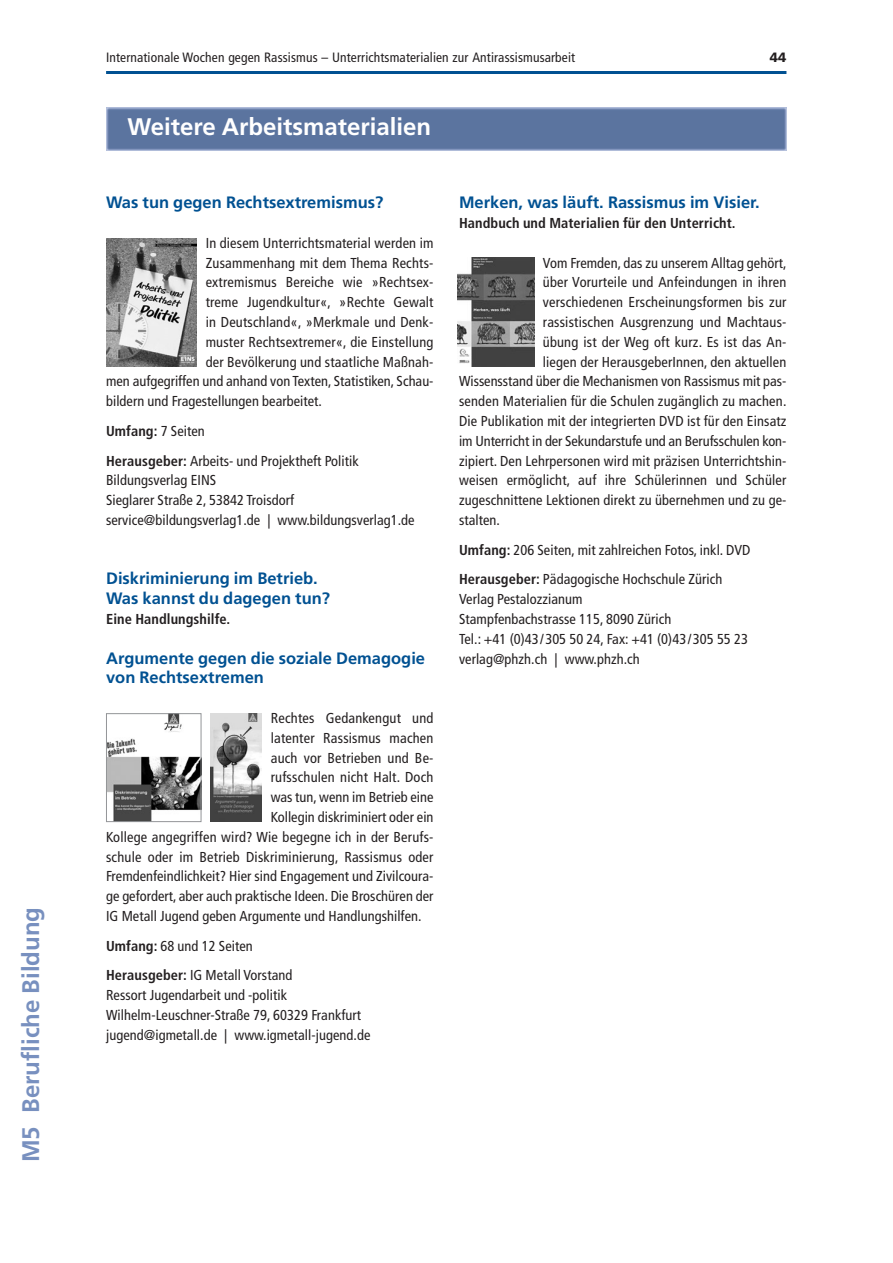
<style>
.page{position:relative;width:893px;height:1263px;background:#fff}
.page>*{position:absolute;margin:0;border:0;box-sizing:border-box;transform-origin:0 0}
.t1{font:700 24px "Frutiger";color:#fff}
.t2{font:700 24px "Frutiger";color:#7890bf}
.t3{font:700 16.5px/19.8px "Frutiger";color:#015192}
.t4{font:condensed 14.4px/19.8px "Frutiger";letter-spacing:.005em;color:#231f20}
.t5{font:700 condensed 14.4px "Frutiger";letter-spacing:.005em;color:#231f20}
.t6{font:condensed 13.5px "Frutiger";letter-spacing:.01em;color:#231f20}
.t7{font:900 13.5px "Frutiger";color:#231f20}
.s1{font-weight:700}
</style>
<div class="page">
<img style="left:106px;top:108px;width:680px;height:42px">
<hr style="left:106px;top:71px;width:680px;height:3px;background:#015192">
<img style="left:106px;top:238px;width:91px;height:128px">
<img style="left:458px;top:258px;width:76px;height:108px">
<img style="left:108px;top:715px;width:91px;height:105px">
<div style="left:106px;top:713px;width:95px;height:109px;border:1px solid #939598"></div>
<img style="left:211px;top:713px;width:51px;height:109px">
<h1 class="t2" style="left:21px;top:1162px;width:257px;rotate:-90deg">M5 Berufliche Bildung</h1>
<p class="t6" style="left:106px;top:52px;width:471px">Internationale Wochen gegen Rassismus – Unterrichtsmaterialien zur Antirassismusarbeit</p>
<p class="t7" style="left:770px;top:52px;width:18px">44</p>
<h1 class="t1" style="left:127px;top:117px;width:305px">Weitere Arbeitsmaterialien</h1>
<p class="t3" style="left:106px;top:194px;width:279px">Was tun gegen Rechtsextremismus?</p>
<p class="t4" style="left:206px;top:234px;width:229px">In diesem Unterrichtsmaterial werden im</p>
<p class="t4" style="left:206px;top:254px;width:229px">Zusammenhang mit dem Thema Rechts-</p>
<p class="t4" style="left:206px;top:274px;width:229px">extremismus Bereiche wie »Rechtsex-</p>
<p class="t4" style="left:206px;top:293px;width:229px">treme Jugendkultur«, »Rechte Gewalt</p>
<p class="t4" style="left:206px;top:313px;width:229px">in Deutschland«, »Merkmale und Denk-</p>
<p class="t4" style="left:206px;top:333px;width:229px">muster Rechtsextremer«, die Einstellung</p>
<p class="t4" style="left:206px;top:353px;width:229px">der Bevölkerung und staatliche Maßnah-</p>
<p class="t4" style="left:106px;top:373px;width:329px">men aufgegriffen und anhand von Texten, Statistiken, Schau-</p>
<p class="t4" style="left:106px;top:392px;width:217px">bildern und Fragestellungen bearbeitet.</p>
<p class="t4" style="left:106px;top:417px;width:254px;line-height:29.7px"><span class="s1">Umfang:</span> 7 Seiten<br><span class="s1">Herausgeber:</span> Arbeits- und Projektheft Politik</p>
<p class="t4" style="left:106px;top:472px;width:310px">Bildungsverlag EINS<br>Sieglarer Straße 2, 53842 Troisdorf service@bildungsverlag1.de | www.bildungsverlag1.de</p>
<p class="t3" style="left:106px;top:570px;width:225px">Diskriminierung im Betrieb.<br>Was kannst du dagegen tun?</p>
<p class="t5" style="left:106px;top:613px;width:126px">Eine Handlungshilfe.</p>
<p class="t3" style="left:106px;top:649px;width:321px">Argumente gegen die soziale Demagogie von Rechtsextremen</p>
<p class="t4" style="left:271px;top:709px;width:164px">Rechtes Gedankengut und</p>
<p class="t4" style="left:271px;top:729px;width:164px">latenter Rassismus machen</p>
<p class="t4" style="left:271px;top:749px;width:164px">auch vor Betrieben und Be-</p>
<p class="t4" style="left:271px;top:769px;width:164px">rufsschulen nicht Halt. Doch</p>
<p class="t4" style="left:271px;top:788px;width:164px">was tun, wenn im Betrieb eine</p>
<p class="t4" style="left:271px;top:808px;width:164px">Kollegin diskriminiert oder ein</p>
<p class="t4" style="left:106px;top:828px;width:329px">Kollege angegriffen wird? Wie begegne ich in der Berufs-</p>
<p class="t4" style="left:106px;top:848px;width:329px">schule oder im Betrieb Diskriminierung, Rassismus oder</p>
<p class="t4" style="left:106px;top:868px;width:329px">Fremdenfeindlichkeit? Hier sind Engagement und Zivilcoura-</p>
<p class="t4" style="left:106px;top:887px;width:329px">ge gefordert, aber auch praktische Ideen. Die Broschüren der</p>
<p class="t4" style="left:106px;top:907px;width:317px">IG Metall Jugend geben Argumente und Handlungshilfen.</p>
<p class="t4" style="left:106px;top:932px;width:188px;line-height:29.7px"><span class="s1">Umfang:</span> 68 und 12 Seiten<br><span class="s1">Herausgeber:</span> IG Metall Vorstand</p>
<p class="t4" style="left:106px;top:986px;width:266px">Ressort Jugendarbeit und -politik<br>Wilhelm-Leuschner-Straße 79, 60329 Frankfurt jugend@igmetall.de | www.igmetall-jugend.de</p>
<p class="t3" style="left:459px;top:194px;width:302px">Merken, was läuft. Rassismus im Visier.</p>
<p class="t5" style="left:459px;top:217px;width:278px">Handbuch und Materialien für den Unterricht.</p>
<p class="t4" style="left:543px;top:254px;width:245px">Vom Fremden, das zu unserem Alltag gehört,</p>
<p class="t4" style="left:543px;top:274px;width:245px">über Vorurteile und Anfeindungen in ihren</p>
<p class="t4" style="left:543px;top:293px;width:245px">verschiedenen Erscheinungsformen bis zur</p>
<p class="t4" style="left:543px;top:313px;width:245px">rassistischen Ausgrenzung und Machtaus-</p>
<p class="t4" style="left:543px;top:333px;width:245px">übung ist der Weg oft kurz. Es ist das An-</p>
<p class="t4" style="left:543px;top:353px;width:245px">liegen der HerausgeberInnen, den aktuellen</p>
<p class="t4" style="left:459px;top:373px;width:329px">Wissensstand über die Mechanismen von Rassismus mit pas-</p>
<p class="t4" style="left:459px;top:392px;width:329px">senden Materialien für die Schulen zugänglich zu machen.</p>
<p class="t4" style="left:459px;top:412px;width:329px">Die Publikation mit der integrierten DVD ist für den Einsatz</p>
<p class="t4" style="left:459px;top:432px;width:329px">im Unterricht in der Sekundarstufe und an Berufsschulen kon-</p>
<p class="t4" style="left:459px;top:452px;width:329px">zipiert. Den Lehrpersonen wird mit präzisen Unterrichtshin-</p>
<p class="t4" style="left:459px;top:472px;width:329px">weisen ermöglicht, auf ihre Schülerinnen und Schüler</p>
<p class="t4" style="left:459px;top:491px;width:329px">zugeschnittene Lektionen direkt zu übernehmen und zu ge-</p>
<p class="t4" style="left:459px;top:511px;width:42px">stalten.</p>
<p class="t4" style="left:459px;top:536px;width:293px;line-height:29.7px"><span class="s1">Umfang:</span> 206 Seiten, mit zahlreichen Fotos, inkl. DVD<br><span class="s1">Herausgeber:</span> Pädagogische Hochschule Zürich</p>
<p class="t4" style="left:459px;top:590px;width:290px">Verlag Pestalozzianum<br>Stampfenbachstrasse 115, 8090 Zürich<br>Tel.: +41 (0)43/305 50 24, Fax: +41 (0)43/305 55 23 verlag@phzh.ch | www.phzh.ch</p>
</div>
